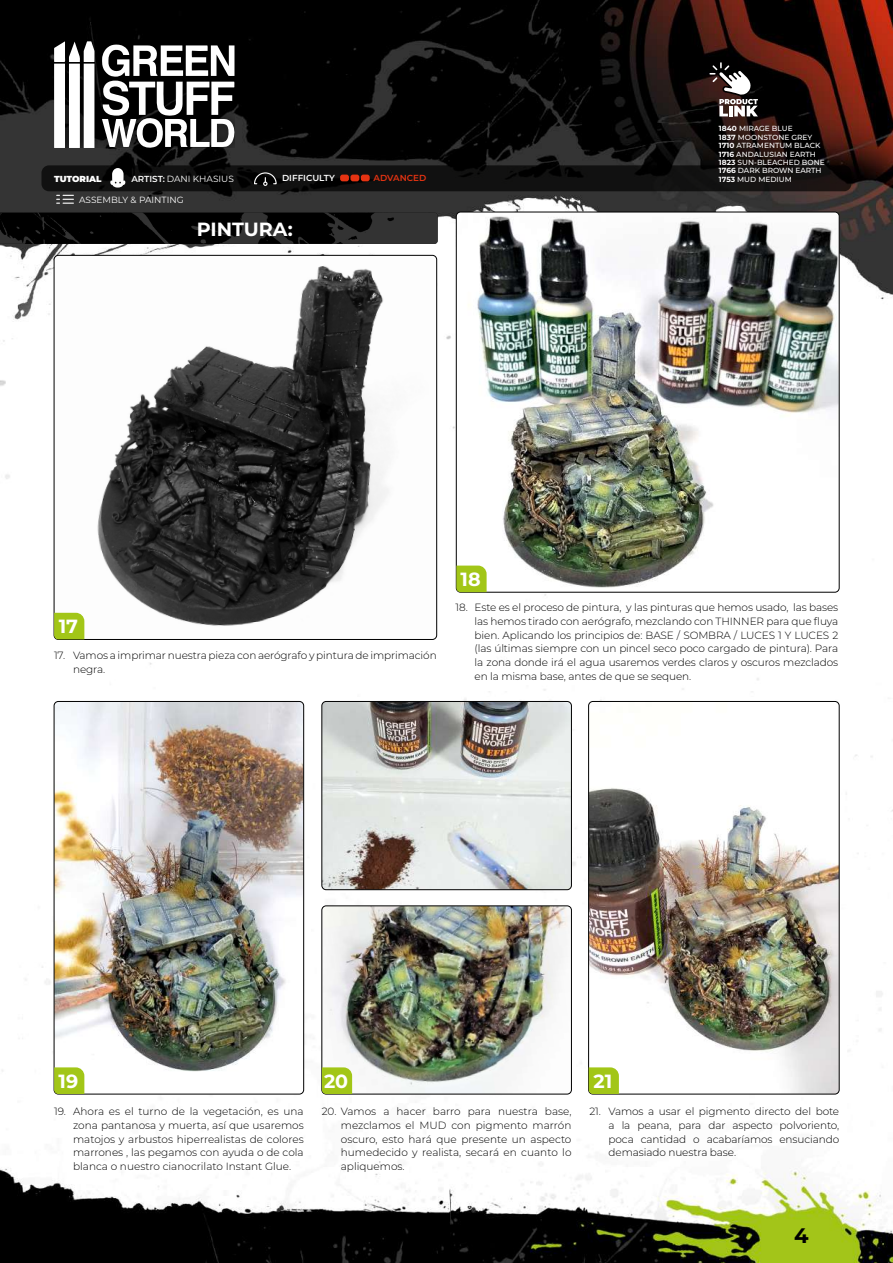
<style>
.page{position:relative;width:893px;height:1263px;background:#fff}
.page>*{position:absolute;margin:0;border:0;box-sizing:border-box;transform-origin:0 0}
.t1{font:700 21px "Montserrat";color:#000}
.t2{font:700 19.05px "Montserrat";color:#fff}
.t3{font:300 10.5px/13.8px "Montserrat";letter-spacing:-.01em;color:#000;text-align:justify}
.t4{font:9px "Montserrat";color:#fff}
.t5{font:600 8.7px "Montserrat";color:#fff}
.t6{font:900 8.7px "Montserrat";color:#fff}
.t7{font:600 8.7px "Montserrat";color:#e63312}
.t8{font:500 7.35px/8.6px "Montserrat";color:#fff}
.s1{font-weight:600;font-size:8.7px}
.s2{font-weight:700}
</style>
<div class="page">
<img style="left:0;top:0;width:893px;height:1023px">
<img style="left:0;top:1023px;width:893px;height:240px">
<img style="left:94px;top:41px;width:140px;height:107px">
<svg style="left:54px;top:41px;width:40px;height:107px"></svg>
<svg style="left:102px;top:45px;width:132px;height:103px"></svg>
<svg style="left:41px;top:165px;width:810px;height:26px;background:#0f0f0e"></svg>
<svg style="left:110px;top:168px;width:15px;height:20px"></svg>
<svg style="left:57px;top:195px;width:16px;height:9px"></svg>
<div style="left:340px;top:175px;width:9px;height:6px;background:#e63312;border-radius:2px"></div>
<div style="left:350px;top:175px;width:9px;height:6px;background:#e63312;border-radius:2px"></div>
<div style="left:361px;top:175px;width:9px;height:6px;background:#e63312;border-radius:2px"></div>
<svg style="left:254px;top:172px;width:23px;height:14px"></svg>
<img style="left:456px;top:212px;width:383px;height:380px">
<div style="left:456px;top:212px;width:383px;height:380px;border:1px solid #000;border-radius:4px"></div>
<img style="left:54px;top:255px;width:383px;height:384px">
<img style="left:54px;top:701px;width:250px;height:393px">
<div style="left:54px;top:701px;width:250px;height:393px;border:1px solid #000;border-radius:4px"></div>
<img style="left:589px;top:701px;width:250px;height:393px">
<div style="left:588px;top:701px;width:251px;height:393px;border:1px solid #000;border-radius:4px"></div>
<img style="left:322px;top:906px;width:249px;height:188px">
<div style="left:322px;top:906px;width:249px;height:188px;border:1px solid #000;border-radius:4px"></div>
<img style="left:322px;top:701px;width:249px;height:189px">
<div style="left:322px;top:701px;width:249px;height:189px;border:1px solid #000;border-radius:4px"></div>
<img style="left:0;top:213px;width:438px;height:31px">
<svg style="left:54px;top:613px;width:30px;height:26px"></svg>
<svg style="left:54px;top:1067px;width:30px;height:27px"></svg>
<svg style="left:589px;top:1067px;width:30px;height:27px"></svg>
<svg style="left:322px;top:1067px;width:30px;height:27px"></svg>
<svg style="left:456px;top:566px;width:31px;height:26px"></svg>
<svg style="left:709px;top:62px;width:49px;height:54px"></svg>
<p class="t6" style="left:54px;top:172px;width:49px">TUTORIAL</p>
<p class="t4" style="left:131px;top:173px;width:104px"><span class="s1">ARTIST:</span> DANI KHASIUS</p>
<p class="t5" style="left:282px;top:172px;width:54px">DIFFICULTY</p>
<p class="t7" style="left:373px;top:172px;width:54px">ADVANCED</p>
<p class="t4" style="left:79px;top:193px;width:106px">ASSEMBLY &amp; PAINTING</p>
<h2 class="t2" style="left:197px;top:215px;width:97px">PINTURA:</h2>
<p class="t8" style="left:719px;top:124px;width:107px"><span class="s2">1840</span> MIRAGE BLUE<br><span class="s2">1837</span> MOONSTONE GREY<br><span class="s2">1710</span> ATRAMENTUM BLACK<br><span class="s2">1716</span> ANDALUSIAN EARTH<br><span class="s2">1823</span> SUN-BLEACHED BONE<br><span class="s2">1766</span> DARK BROWN EARTH<br><span class="s2">1753</span> MUD MEDIUM</p>
<h2 class="t2" style="left:59px;top:613px;width:21px">17</h2>
<p class="t3" style="left:73px;top:648px;width:365px;text-indent:-19px">17. Vamos a imprimar nuestra pieza con aerógrafo y pintura de imprimación negra.</p>
<h2 class="t2" style="left:461px;top:565px;width:22px">18</h2>
<p class="t3" style="left:475px;top:600px;width:365px;text-indent:-19px">18. Este es el proceso de pintura, y las pinturas que hemos usado, las bases las hemos tirado con aerógrafo, mezclando con THINNER para que fluya bien. Aplicando los principios de: BASE / SOMBRA / LUCES 1 Y LUCES 2 (las últimas siempre con un pincel seco poco cargado de pintura). Para la zona donde irá el agua usaremos verdes claros y oscuros mezclados en la misma base, antes de que se sequen.</p>
<h2 class="t2" style="left:59px;top:1067px;width:21px">19</h2>
<h2 class="t2" style="left:324px;top:1067px;width:26px">20</h2>
<h2 class="t2" style="left:594px;top:1067px;width:20px">21</h2>
<p class="t3" style="left:73px;top:1104px;width:232px;text-indent:-19px">19. Ahora es el turno de la vegetación, es una zona pantanosa y muerta, así que usaremos matojos y arbustos hiperrealistas de colores marrones , las pegamos con ayuda o de cola blanca o nuestro cianocrilato Instant Glue.</p>
<p class="t3" style="left:341px;top:1104px;width:232px;text-indent:-19px">20. Vamos a hacer barro para nuestra base, mezclamos el MUD con pigmento marrón oscuro, esto hará que presente un aspecto humedecido y realista, secará en cuanto lo apliquemos.</p>
<p class="t3" style="left:609px;top:1104px;width:232px;text-indent:-19px">21. Vamos a usar el pigmento directo del bote a la peana, para dar aspecto polvoriento, poca cantidad o acabaríamos ensuciando demasiado nuestra base.</p>
<h1 class="t1" style="left:794px;top:1220px;width:16px">4</h1>
</div>
